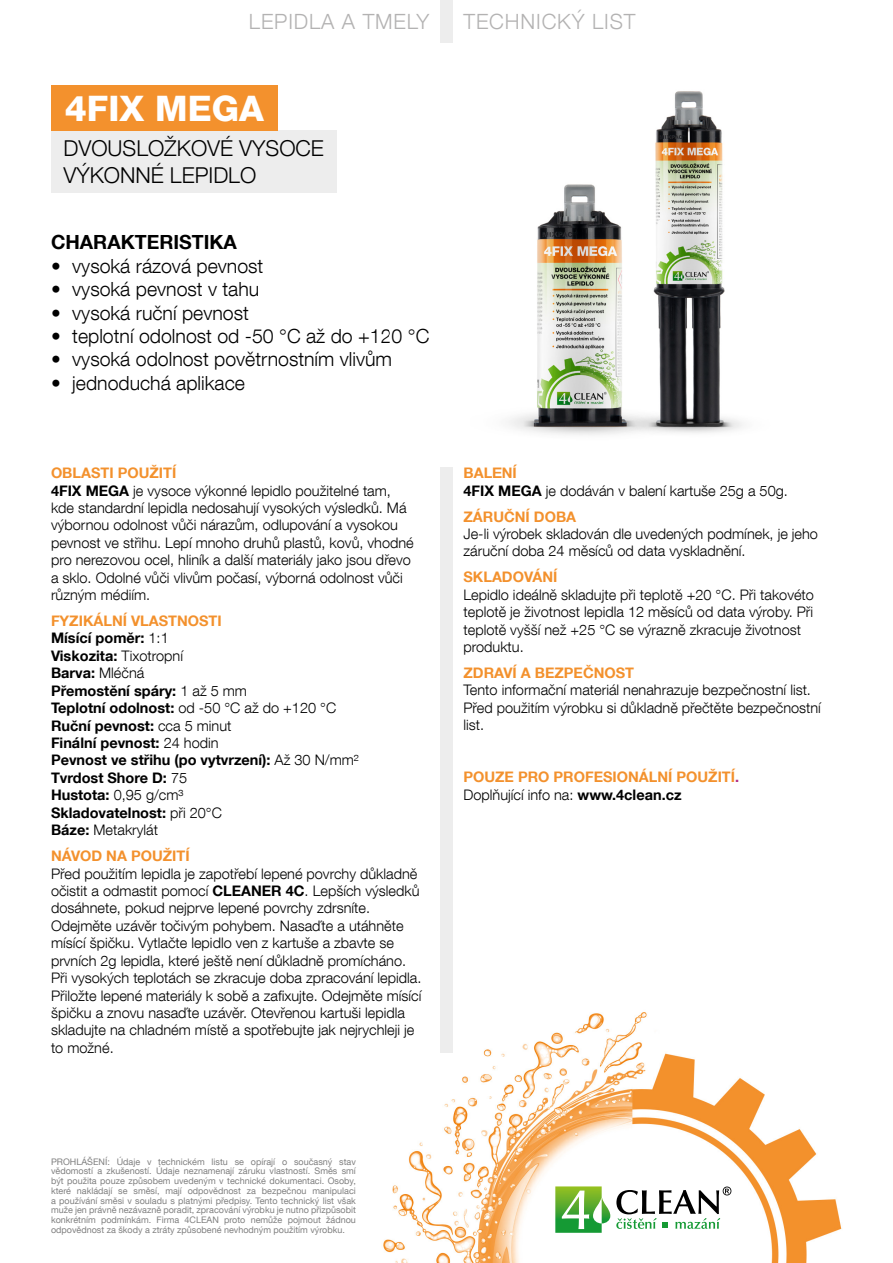
<style>
.page{position:relative;width:893px;height:1263px;background:#fff}
.page>*{position:absolute;margin:0;border:0;box-sizing:border-box;transform-origin:0 0}
.t1{font:800 35.1px "Helvetica Neue LT Com";color:#fff}
.t2{font:300 21.9px/26.7px "Helvetica Neue LT Com";color:#000}
.t3{font:300 21px "Helvetica Neue LT Com";letter-spacing:.04em;color:#b3b2b2}
.t4{font:300 19.5px "Helvetica Neue LT Com";color:#000}
.t5{font:700 19.5px "Helvetica Neue LT Com";color:#000}
.t6{font:300 14.55px/17.4px "Helvetica Neue LT Com";color:#000}
.t7{font:700 14.55px/17.4px "Helvetica Neue LT Com";color:#000}
.t8{font:700 14.55px/17.4px "Helvetica Neue LT Com";color:#f3912d}
.t9{font:9px/9.8px "Helvetica Neue LT Com";color:#808080;text-align:justify}
.s1{font-weight:700;color:#f3912d}
.s2{font-weight:700}
.s3{color:#f3912d}
.s4{font-weight:300}
.s5{color:#ae2a87}
.s6{font-weight:300;color:#000}
.s7{color:#000}
</style>
<div class="page">
<img style="left:383px;top:1012px;width:459px;height:251px">
<div style="left:555px;top:1186px;width:176px;height:47px;background:#fff"></div>
<svg style="left:555px;top:1186px;width:55px;height:47px"></svg>
<svg style="left:616px;top:1186px;width:115px;height:43px"></svg>
<div style="left:51px;top:131px;width:285px;height:62px;background:#ededed"></div>
<div style="left:51px;top:85px;width:227px;height:46px;background:#f3912d"></div>
<div style="left:440px;top:468px;width:13px;height:585px;background:#ededed"></div>
<img style="left:508px;top:91px;width:235px;height:344px">
<div style="left:440px;top:0;width:13px;height:43px;background:#ededed"></div>
<h3 class="t3" style="left:249px;top:8px;width:182px">LEPIDLA A TMELY</h3>
<h3 class="t3" style="left:463px;top:8px;width:173px">TECHNICKÝ LIST</h3>
<h1 class="t1" style="left:65px;top:87px;width:200px">4FIX MEGA</h1>
<h2 class="t2" style="left:63px;top:135px;width:262px">DVOUSLOŽKOVÉ VYSOCE<br>VÝKONNÉ LEPIDLO</h2>
<h3 class="t5" style="left:51px;top:230px;width:187px">CHARAKTERISTIKA</h3>
<h3 class="t4" style="left:51px;top:254px;width:214px">• vysoká rázová pevnost</h3>
<h3 class="t4" style="left:51px;top:277px;width:210px">• vysoká pevnost v tahu</h3>
<h3 class="t4" style="left:51px;top:301px;width:199px">• vysoká ruční pevnost</h3>
<h3 class="t4" style="left:51px;top:324px;width:380px">• teplotní odolnost od -50 °C až do +120 °C</h3>
<h3 class="t4" style="left:51px;top:348px;width:342px">• vysoká odolnost povětrnostním vlivům</h3>
<h3 class="t4" style="left:51px;top:371px;width:195px">• jednoduchá aplikace</h3>
<p class="t6" style="left:51px;top:464px;width:364px"><span class="s1">OBLASTI POUŽITÍ<br></span><span class="s2">4FIX MEGA</span> je vysoce výkonné lepidlo použitelné tam, kde standardní lepidla nedosahují vysokých výsledků. Má výbornou odolnost vůči nárazům, odlupování a vysokou pevnost ve střihu. Lepí mnoho druhů plastů, kovů, vhodné pro nerezovou ocel, hliník a další materiály jako jsou dřevo a sklo. Odolné vůči vlivům počasí, výborná odolnost vůči různým médiím.</p>
<p class="t7" style="left:51px;top:612px;width:309px"><span class="s3">FYZIKÁLNÍ VLASTNOSTI<br></span>Mísící poměr: <span class="s4">1:1<br></span>Viskozita: <span class="s4">Tixotropní<br></span>Barva: <span class="s4">Mléčná<br></span>Přemostění spáry: <span class="s4">1 až 5 mm<br></span>Teplotní odolnost: <span class="s4">od -50 °C až do +120 °C<br></span>Ruční pevnost: <span class="s4">cca 5 minut<br></span>Finální pevnost: <span class="s4">24 hodin<br></span>Pevnost ve střihu (po vytvrzení): <span class="s4">Až 30 N/mm²<br></span>Tvrdost Shore D: <span class="s4">75<br></span>Hustota: <span class="s4">0,95 g/cm³<br></span>Skladovatelnost: <span class="s4">při 20°C<br></span>Báze: <span class="s4">Metakrylát</span></p>
<p class="t8" style="left:51px;top:847px;width:140px">NÁVOD NA POUŽITÍ</p>
<p class="t6" style="left:51px;top:864px;width:372px">Před použitím lepidla je zapotřebí lepené povrchy důkladně očistit a odmastit pomocí <span class="s2">CLEANER 4C</span>. Lepších výsledků dosáhnete, pokud nejprve lepené povrchy zdrsníte.<br>Odejměte uzávěr točivým pohybem. Nasaďte a utáhněte mísící špičku. Vytlačte lepidlo ven z kartuše a zbavte se prvních 2g lepidla, které ještě není důkladně promícháno.<br>Při vysokých teplotách se zkracuje doba zpracování lepidla.<br>Přiložte lepené materiály k sobě a zafixujte. Odejměte mísící špičku a znovu nasaďte uzávěr. Otevřenou kartuši lepidla skladujte na chladném místě a spotřebujte jak nejrychleji je to možné.</p>
<p class="t6" style="left:463px;top:464px;width:326px"><span class="s1">BALENÍ<br></span><span class="s2">4FIX MEGA</span> je dodáván v balení kartuše 25g a 50g.</p>
<p class="t8" style="left:463px;top:507px;width:114px">ZÁRUČNÍ DOBA</p>
<p class="t6" style="left:463px;top:525px;width:356px">Je-li výrobek skladován dle uvedených podmínek, je jeho záruční doba 24 měsíců od data vyskladnění.</p>
<p class="t8" style="left:463px;top:568px;width:95px">SKLADOVÁNÍ</p>
<p class="t6" style="left:463px;top:585px;width:352px">Lepidlo ideálně skladujte při teplotě +20 °C. Při takovéto teplotě je životnost lepidla 12 měsíců od data výroby. Při teplotě vyšší než +25 °C se výrazně zkracuje životnost produktu.</p>
<p class="t8" style="left:463px;top:664px;width:172px">ZDRAVÍ A BEZPEČNOST</p>
<p class="t6" style="left:463px;top:681px;width:359px">Tento informační materiál nenahrazuje bezpečnostní list.<br>Před použitím výrobku si důkladně přečtěte bezpečnostní list.</p>
<p class="t8" style="left:463px;top:768px;width:277px">POUZE PRO PROFESIONÁLNÍ POUŽITÍ<span class="s5">.<br></span><span class="s6">Doplňující info na:</span> <span class="s7">www.4clean.cz</span></p>
<p class="t9" style="left:51px;top:1156px;width:306px">PROHLÁŠENÍ: Údaje v technickém listu se opírají o současný stav vědomostí a zkušeností. Údaje neznamenají záruku vlastností. Směs smí být použita pouze způsobem uvedeným v technické dokumentaci. Osoby, které nakládají se směsí, mají odpovědnost za bezpečnou manipulaci a používání směsi v souladu s platnými předpisy. Tento technický list však muže jen právně nezávazně poradit, zpracování výrobku je nutno přizpůsobit konkrétním podmínkám. Firma 4CLEAN proto nemůže pojmout žádnou odpovědnost za škody a ztráty způsobené nevhodným použitím výrobku.</p>
</div>
